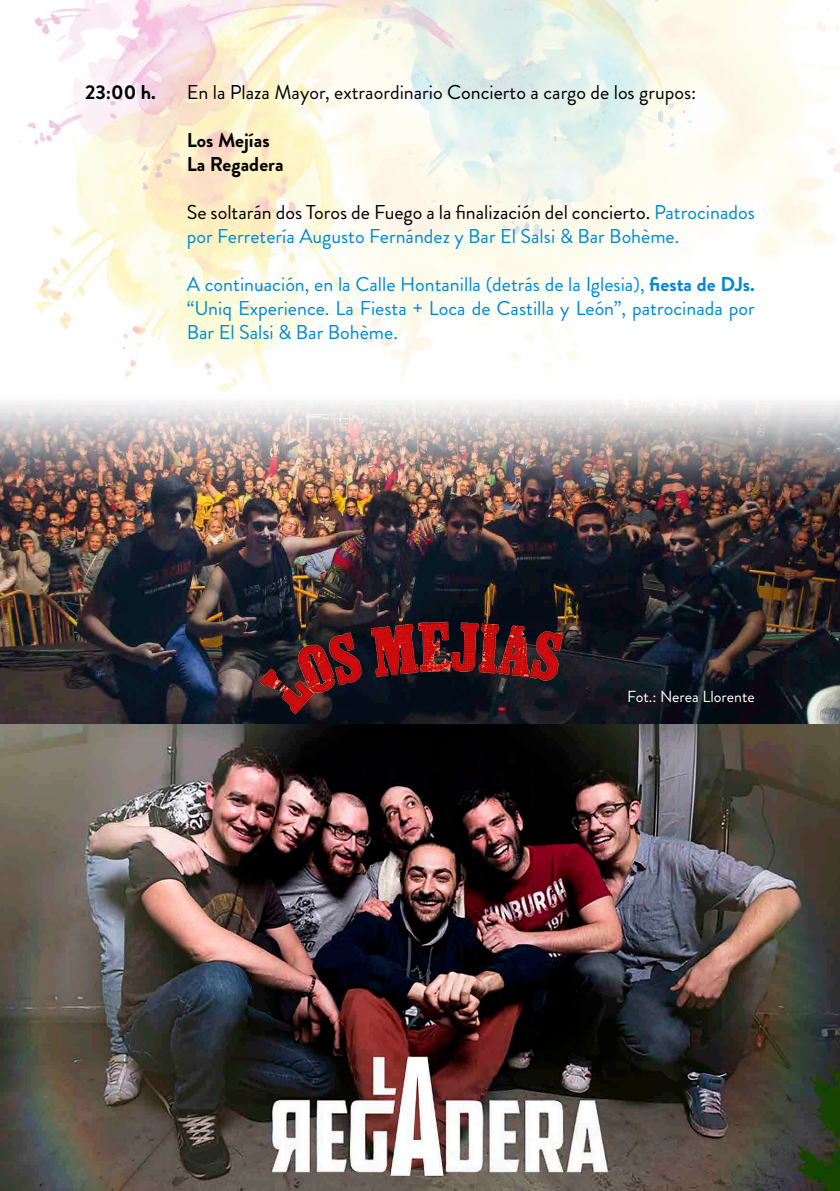
<style>
.page{position:relative;width:840px;height:1191px;background:#fff}
.page>*{position:absolute;margin:0;border:0;box-sizing:border-box;transform-origin:0 0}
.t1{font:20px/24px "Brandon Grotesque";color:#0089d1}
.t2{font:20px "Brandon Grotesque";color:#000}
.t3{font:700 20px "Brandon Grotesque";color:#000}
.t4{font:16px "Brandon Grotesque";color:#fff}
.s1{color:#000}
.s2{font-weight:700}
</style>
<div class="page">
<img style="left:20px;top:0;width:819px;height:392px">
<img style="left:0;top:513px;width:839px;height:211px">
<img style="left:0;top:724px;width:839px;height:467px">
<img style="left:255px;top:617px;width:311px;height:101px">
<img style="left:0;top:401px;width:839px;height:112px">
<p class="t3" style="left:85px;top:78px;width:72px">23:00 h.</p>
<p class="t2" style="left:187px;top:78px;width:510px">En la Plaza Mayor, extraordinario Concierto a cargo de los grupos:</p>
<p class="t3" style="left:187px;top:126px;width:84px">Los Mejías</p>
<p class="t3" style="left:187px;top:150px;width:98px">La Regadera</p>
<p class="t1" style="left:187px;top:200px;width:569px"><span class="s1">Se soltarán dos Toros de Fuego a la finalización del concierto.</span> Patrocinados por Ferretería Augusto Fernández y Bar El Salsi &amp; Bar Bohème.</p>
<p class="t1" style="left:187px;top:272px;width:569px;text-align:justify">A continuación, en la Calle Hontanilla (detrás de la Iglesia), <span class="s2">fiesta de DJs. </span>“Uniq Experience. La Fiesta + Loca de Castilla y León”, patrocinada por Bar El Salsi &amp; Bar Bohème.</p>
<p class="t4" style="left:626px;top:686px;width:129px">Fot.: Nerea Llorente</p>
</div>
